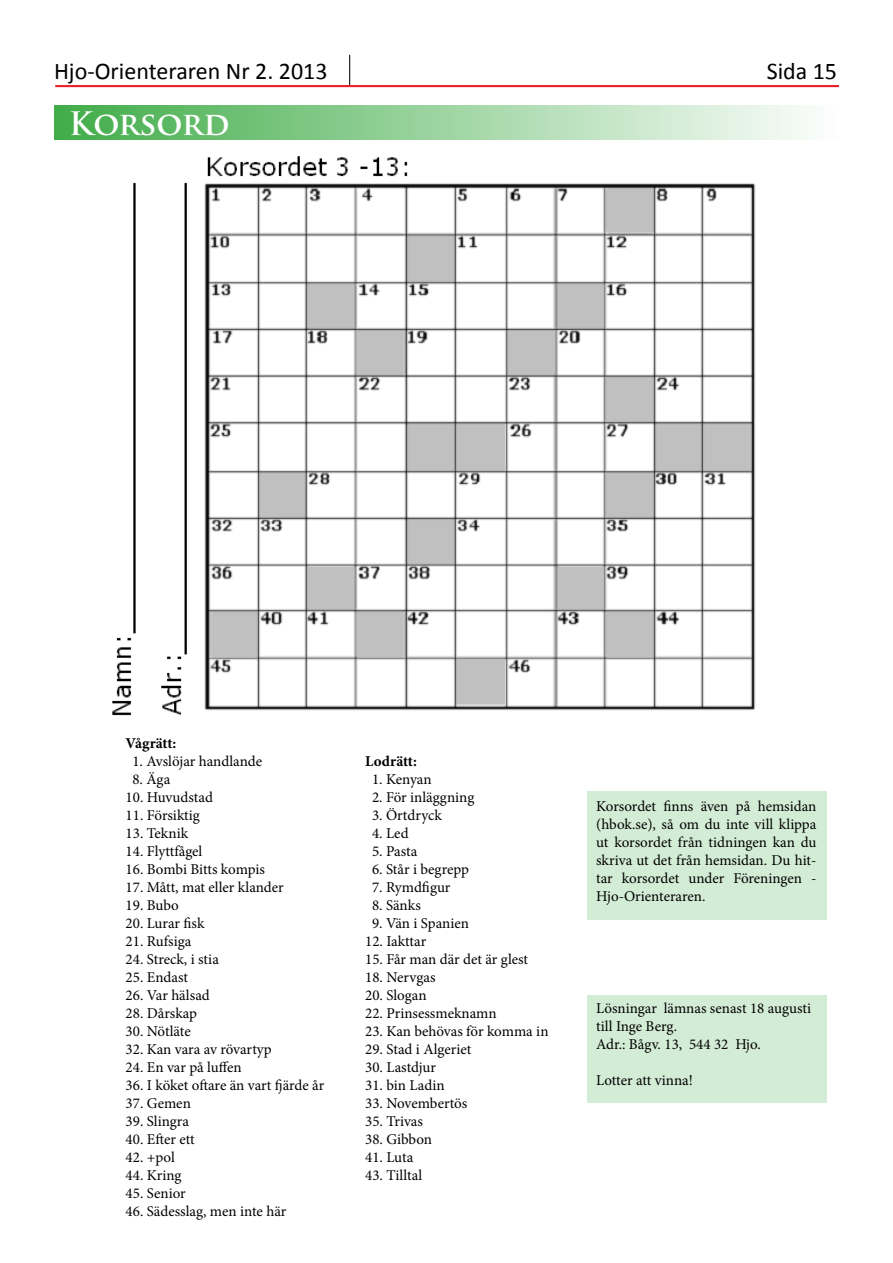
<style>
.page{position:relative;width:893px;height:1263px;background:#fff}
.page>*{position:absolute;margin:0;border:0;box-sizing:border-box;transform-origin:0 0}
.t1{font:700 31.5px "Trajan Pro";letter-spacing:-.01em;color:#fff}
.t2{font:24px "Calibri";color:#000}
.t3{font:15px/18px "Minion Pro";color:#000}
.t4{font:700 15px "Minion Pro";color:#000}
</style>
<div class="page">
<hr style="left:349px;top:55px;width:1px;height:30px;background:#000">
<hr style="left:55px;top:85px;width:784px;height:2px;background:#ed1d24">
<div style="left:587px;top:995px;width:240px;height:107px;background:#d3ecd5"></div>
<div style="left:587px;top:791px;width:240px;height:128px;background:#d3ecd5"></div>
<div style="left:55px;top:105px;width:784px;height:35px;background:linear-gradient(to right,#40ac48,#fdfefd)"></div>
<img style="left:112px;top:156px;width:644px;height:560px">
<h2 class="t2" style="left:54px;top:56px;width:275px">Hjo-Orienteraren Nr 2. 2013</h2>
<h2 class="t2" style="left:767px;top:56px;width:72px">Sida 15</h2>
<h1 class="t1" style="left:69px;top:104px;width:162px">Korsord</h1>
<p class="t4" style="left:126px;top:733px;width:52px">Vågrätt:</p>
<p class="t3" style="left:132px;top:753px;width:131px">1. Avslöjar handlande</p>
<p class="t3" style="left:132px;top:771px;width:39px">8. Äga</p>
<p class="t3" style="left:126px;top:789px;width:89px">10. Huvudstad</p>
<p class="t3" style="left:126px;top:807px;width:76px">11. Försiktig</p>
<p class="t3" style="left:126px;top:825px;width:64px">13. Teknik</p>
<p class="t3" style="left:126px;top:843px;width:78px">14. Flyttfågel</p>
<p class="t3" style="left:126px;top:861px;width:141px">16. Bombi Bitts kompis</p>
<p class="t3" style="left:126px;top:879px;width:160px">17. Mått, mat eller klander</p>
<p class="t3" style="left:126px;top:897px;width:55px">19. Bubo</p>
<p class="t3" style="left:126px;top:915px;width:80px">20. Lurar fisk</p>
<p class="t3" style="left:126px;top:933px;width:67px">21. Rufsiga</p>
<p class="t3" style="left:126px;top:951px;width:95px">24. Streck, i stia</p>
<p class="t3" style="left:126px;top:969px;width:64px">25. Endast</p>
<p class="t3" style="left:126px;top:987px;width:86px">26. Var hälsad</p>
<p class="t3" style="left:126px;top:1005px;width:73px">28. Dårskap</p>
<p class="t3" style="left:126px;top:1023px;width:67px">30. Nötläte</p>
<p class="t3" style="left:126px;top:1041px;width:148px">32. Kan vara av rövartyp</p>
<p class="t3" style="left:126px;top:1059px;width:118px">24. En var på luffen</p>
<p class="t3" style="left:126px;top:1077px;width:200px">36. I köket oftare än vart fjärde år</p>
<p class="t3" style="left:126px;top:1095px;width:67px">37. Gemen</p>
<p class="t3" style="left:126px;top:1113px;width:65px">39. Slingra</p>
<p class="t3" style="left:126px;top:1131px;width:71px">40. Efter ett</p>
<p class="t3" style="left:126px;top:1149px;width:51px">42. +pol</p>
<p class="t3" style="left:126px;top:1167px;width:57px">44. Kring</p>
<p class="t3" style="left:126px;top:1185px;width:62px">45. Senior</p>
<p class="t3" style="left:126px;top:1203px;width:162px">46. Sädesslag, men inte här</p>
<p class="t4" style="left:365px;top:751px;width:53px">Lodrätt:</p>
<p class="t3" style="left:372px;top:771px;width:61px">1. Kenyan</p>
<p class="t3" style="left:372px;top:789px;width:104px">2. För inläggning</p>
<p class="t3" style="left:372px;top:807px;width:71px">3. Örtdryck</p>
<p class="t3" style="left:372px;top:825px;width:38px">4. Led</p>
<p class="t3" style="left:372px;top:843px;width:47px">5. Pasta</p>
<p class="t3" style="left:372px;top:861px;width:98px">6. Står i begrepp</p>
<p class="t3" style="left:372px;top:879px;width:80px">7. Rymdfigur</p>
<p class="t3" style="left:372px;top:897px;width:50px">8. Sänks</p>
<p class="t3" style="left:372px;top:915px;width:98px">9. Vän i Spanien</p>
<p class="t3" style="left:365px;top:933px;width:62px">12. Iakttar</p>
<p class="t3" style="left:365px;top:951px;width:164px">15. Får man där det är glest</p>
<p class="t3" style="left:365px;top:969px;width:72px">18. Nervgas</p>
<p class="t3" style="left:365px;top:987px;width:63px">20. Slogan</p>
<p class="t3" style="left:365px;top:1005px;width:133px">22. Prinsessmeknamn</p>
<p class="t3" style="left:365px;top:1023px;width:185px">23. Kan behövas för komma in</p>
<p class="t3" style="left:365px;top:1041px;width:108px">29. Stad i Algeriet</p>
<p class="t3" style="left:365px;top:1059px;width:72px">30. Lastdjur</p>
<p class="t3" style="left:365px;top:1077px;width:81px">31. bin Ladin</p>
<p class="t3" style="left:365px;top:1095px;width:104px">33. Novembertös</p>
<p class="t3" style="left:365px;top:1113px;width:59px">35. Trivas</p>
<p class="t3" style="left:365px;top:1131px;width:68px">38. Gibbon</p>
<p class="t3" style="left:365px;top:1149px;width:50px">41. Luta</p>
<p class="t3" style="left:365px;top:1167px;width:58px">43. Tilltal</p>
<p class="t3" style="left:596px;top:797px;width:222px;text-align:justify">Korsordet finns även på hemsidan (hbok.se), så om du inte vill klippa ut korsordet från tidningen kan du skriva ut det från hemsidan. Du hit&shy;tar korsordet under Föreningen - Hjo-Orienteraren.</p>
<p class="t3" style="left:596px;top:999px;width:216px">Lösningar lämnas senast 18 augusti till Inge Berg.<br>Adr.: Bågv. 13, 544 32 Hjo.</p>
<p class="t3" style="left:596px;top:1071px;width:98px">Lotter att vinna!</p>
</div>
